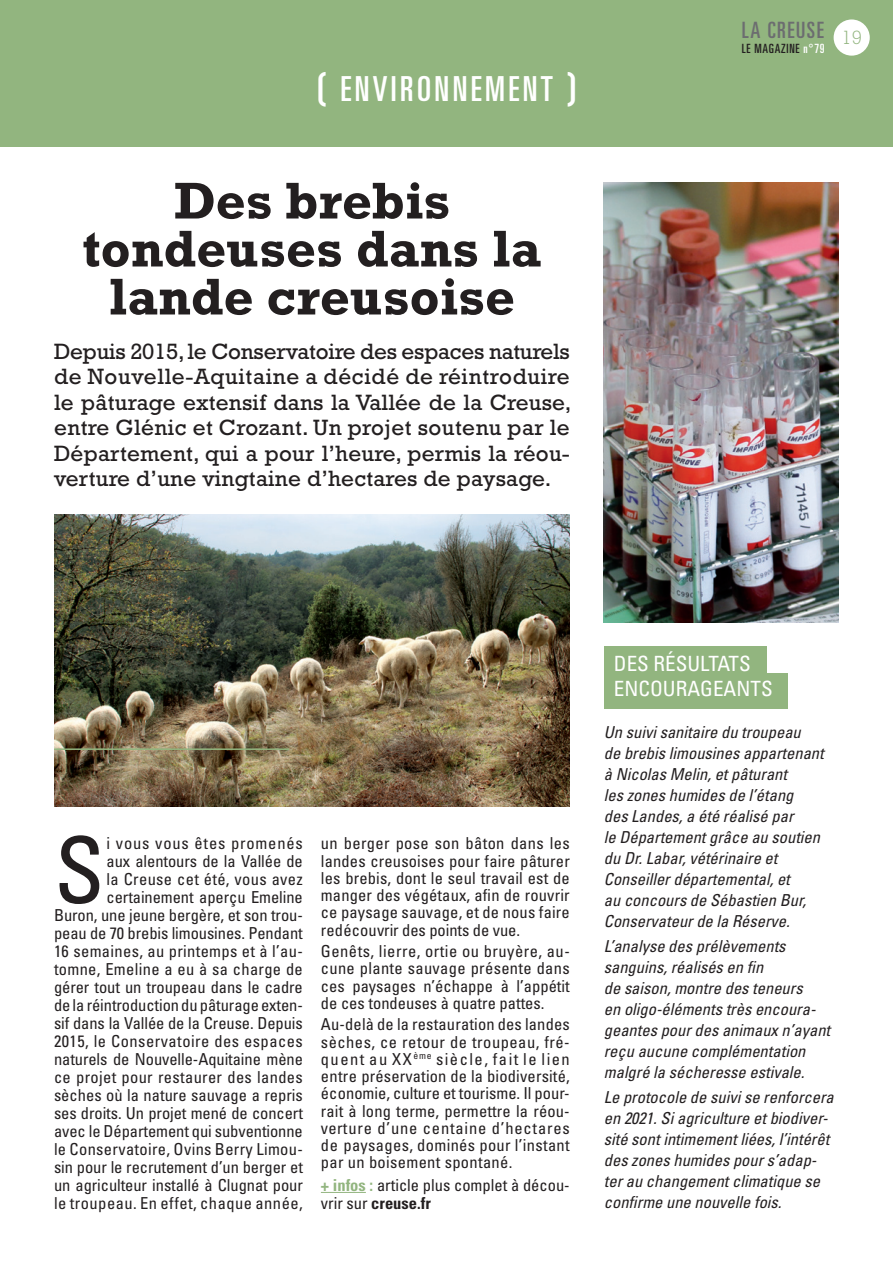
<style>
.page{position:relative;width:893px;height:1263px;background:#fff}
.page>*{position:absolute;margin:0;border:0;box-sizing:border-box;transform-origin:0 0}
.t1{font:condensed 91.35px "Univers LT Std";color:#231f20}
.t2{font:700 52.5px/48px "Rockwell Std";color:#231f20;text-align:center}
.t3{font:ultra-condensed 34.5px "Univers LT Std";letter-spacing:.1em;color:#fff}
.t4{font:22.5px/25.5px "Rockwell Std";letter-spacing:.01em;color:#231f20;text-align:justify}
.t5{font:ultra-condensed 22.5px "Univers LT Std";letter-spacing:.07em;color:#6c6d70}
.t6{font:condensed 21px/25.5px "Univers LT Std";color:#fff}
.t7{font:300 19.5px "Rockwell Std";color:#92b57f}
.t8{font:condensed 16.5px/18px "Univers LT Std";color:#231f20;text-align:justify}
.t9{font:italic condensed 16.5px/21px "Univers LT Std";color:#231f20}
.t10{font:ultra-condensed 12.75px "Univers LT Std";letter-spacing:.06em;color:#231f20}
.s1{font-family:"Seebad LT Std";font-stretch:normal}
.s2{color:#fff}
.s3{font-weight:700;color:#92b57f}
.s4{font-weight:700}
</style>
<div class="page">
<div style="left:0;top:0;width:893px;height:147px;background:#92b57f"></div>
<div style="left:604px;top:646px;width:162px;height:36px;background:#92b57f"></div>
<div style="left:604px;top:673px;width:183px;height:35px;background:#92b57f"></div>
<hr style="left:321px;top:1192px;width:45px;height:1px;background:#92b57f">
<img style="left:54px;top:514px;width:516px;height:293px">
<hr style="left:54px;top:748px;width:235px;height:2px;background:#92b57f">
<div style="left:834px;top:19px;width:36px;height:37px;background:#fff;border-radius:50%"></div>
<img style="left:604px;top:183px;width:235px;height:440px">
<h3 class="t3" style="left:316px;top:69px;width:263px"><span class="s1">(</span> ENVIRONNEMENT <span class="s1">)</span></h3>
<h2 class="t2" style="left:83px;top:176px;width:460px">Des brebis tondeuses dans la lande creusoise</h2>
<p class="t4" style="left:54px;top:338px;width:519px">Depuis 2015, le Conservatoire des espaces naturels de Nouvelle-Aquitaine a décidé de réintroduire le pâturage extensif dans la Vallée de la Creuse, entre Glénic et Crozant. Un projet soutenu par le Département, qui a pour l’heure, permis la réou&shy;verture d’une vingtaine d’hectares de paysage.</p>
<h3 class="t5" style="left:742px;top:17px;width:84px">LA CREUSE</h3>
<p class="t10" style="left:742px;top:41px;width:84px">LE MAGAZINE <span class="s2">N°79</span></p>
<p class="t7" style="left:841px;top:26px;width:22px">19</p>
<h1 class="t1" style="left:54px;top:812px;width:52px">S</h1>
<p class="t8" style="left:54px;top:833px;width:250px;text-align:right">i vous vous êtes promenés<br>aux alentours de la Vallée de<br>la Creuse cet été, vous avez certainement aperçu Emeline<br>Buron, une jeune bergère, et son trou&shy;peau de 70 brebis limousines. Pendant 16 semaines, au printemps et à l’au&shy;tomne, Emeline a eu à sa charge de gérer tout un troupeau dans le cadre de la réintroduction du pâturage exten&shy;sif dans la Vallée de la Creuse. Depuis 2015, le Conservatoire des espaces naturels de Nouvelle-Aquitaine mène ce projet pour restaurer des landes sèches où la nature sauvage a repris ses droits. Un projet mené de concert avec le Département qui subventionne le Conservatoire, Ovins Berry Limou&shy;sin pour le recrutement d’un berger et un agriculteur installé à Clugnat pour le troupeau. En effet, chaque année,</p>
<p class="t8" style="left:321px;top:834px;width:250px;line-height:17.4px">un berger pose son bâton dans les landes creusoises pour faire pâturer les brebis, dont le seul travail est de manger des végétaux, afin de rouvrir ce paysage sauvage, et de nous faire redécouvrir des points de vue.</p>
<p class="t8" style="left:321px;top:942px;width:250px;line-height:17.2px">Genêts, lierre, ortie ou bruyère, au&shy;cune plante sauvage présente dans ces paysages n’échappe à l’appétit de ces tondeuses à quatre pattes.</p>
<p class="t8" style="left:321px;top:1015px;width:250px;line-height:17.2px">Au-delà de la restauration des landes sèches, ce retour de troupeau, fré&shy;quent au XX<sup>ème</sup> siècle, fait le lien entre préservation de la biodiversité, économie, culture et tourisme. Il pour&shy;rait à long terme, permettre la réou&shy;verture d’une centaine d’hectares de paysages, dominés pour l’instant par un boisement spontané.</p>
<p class="t8" style="left:321px;top:1175px;width:250px"><span class="s3">+ infos :</span> article plus complet à décou&shy;vrir sur <span class="s4">creuse.fr</span></p>
<p class="t6" style="left:614px;top:650px;width:74px">Des résultats encourageants</p>
<p class="t9" style="left:604px;top:721px;width:221px">Un suivi sanitaire du troupeau<br>de brebis limousines appartenant à Nicolas Melin, et pâturant<br>les zones humides de l’étang<br>des Landes, a été réalisé par<br>le Département grâce au soutien du Dr. Labar, vétérinaire et<br>Conseiller départemental, et<br>au concours de Sébastien Bur,<br>Conservateur de la Réserve.</p>
<p class="t9" style="left:604px;top:936px;width:228px">L’analyse des prélèvements sanguins, réalisés en fin<br>de saison, montre des teneurs<br>en oligo-éléments très encoura&shy;geantes pour des animaux n’ayant reçu aucune complémentation malgré la sécheresse estivale.</p>
<p class="t9" style="left:604px;top:1087px;width:232px">Le protocole de suivi se renforcera en 2021. Si agriculture et biodiver&shy;sité sont intimement liées, l’intérêt des zones humides pour s’adap&shy;ter au changement climatique se confirme une nouvelle fois.</p>
</div>
